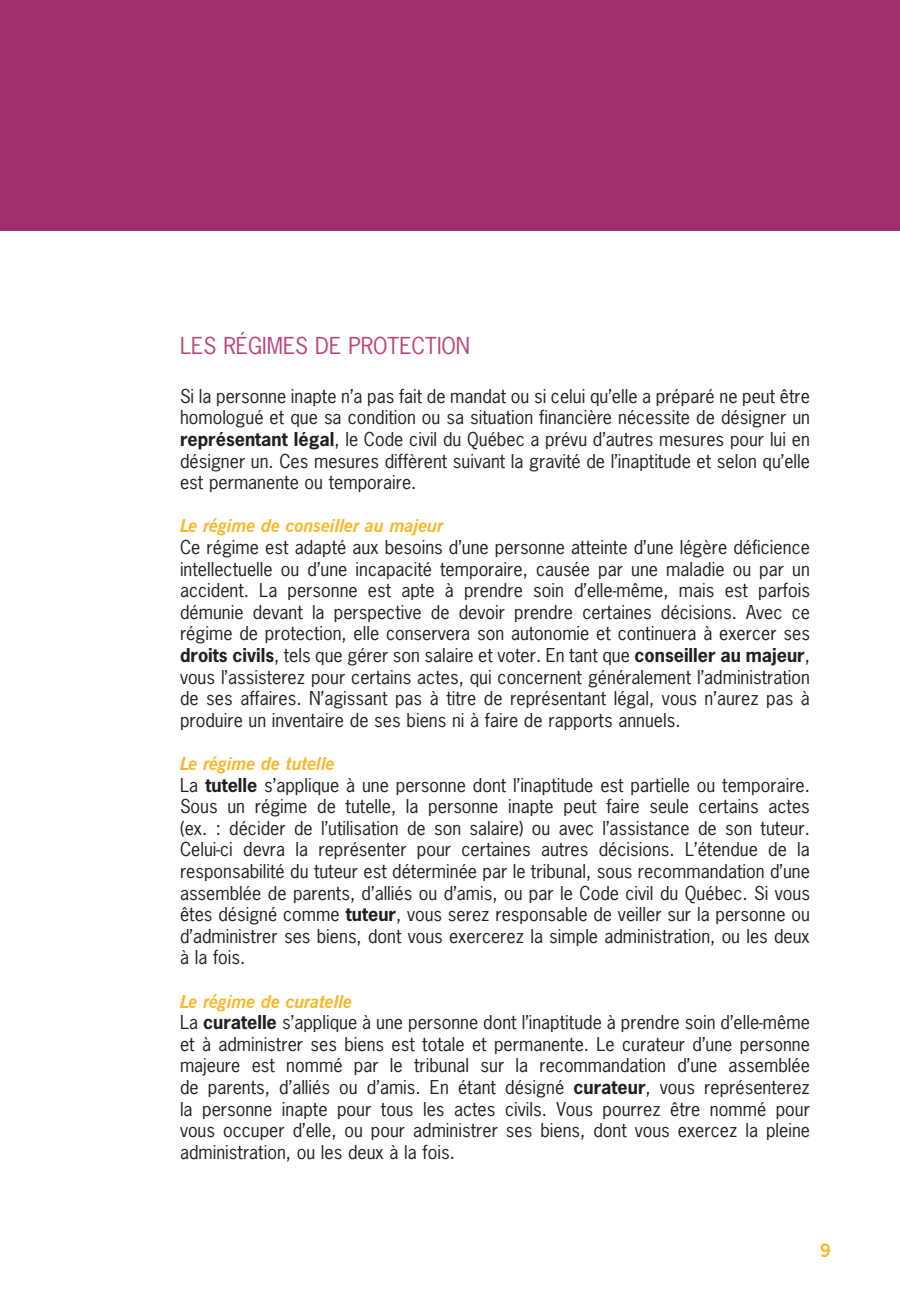
<style>
.page{position:relative;width:900px;height:1296px;background:#fff}
.page>*{position:absolute;margin:0;border:0;box-sizing:border-box;transform-origin:0 0}
.t1{font:22px "News Gothic";color:#bb417b}
.t2{font:18px/21.6px "News Gothic";color:#231f20;text-align:justify}
.t3{font:italic 700 18px "News Gothic BT";color:#fcb420}
.t4{font:700 18px "News Gothic BT";color:#fcb420}
.s1{font-weight:700}
</style>
<div class="page">
<div style="left:0;top:0;width:900px;height:495px;background:#a12f6b"></div>
<div style="left:0;top:232px;width:900px;height:668px;background:#fff"></div>
<h1 class="t1" style="left:180px;top:331px;width:292px">LES RÉGIMES DE PROTECTION</h1>
<p class="t2" style="left:180px;top:385px;width:632px">Si la personne inapte n’a pas fait de mandat ou si celui qu’elle a préparé ne peut être homologué et que sa condition ou sa situation financière nécessite de désigner un <span class="s1">représentant légal</span>, le Code civil du Québec a prévu d’autres mesures pour lui en désigner un . Ces mesures diffèrent suivant la gravité de l’inaptitude et selon qu’elle est permanente ou temporaire .</p>
<h2 class="t3" style="left:180px;top:515px;width:265px">Le régime de conseiller au majeur</h2>
<p class="t2" style="left:180px;top:536px;width:632px">Ce régime est adapté aux besoins d’une personne atteinte d’une légère déficience intellectuelle ou d’une incapacité temporaire, causée par une maladie ou par un accident . La personne est apte à prendre soin d’elle-même, mais est parfois démunie devant la perspective de devoir prendre certaines décisions . Avec ce régime de protection, elle conservera son autonomie et continuera à exercer ses <span class="s1">droits civils</span>, tels que gérer son salaire et voter . En tant que <span class="s1">conseiller au majeur</span>, vous l’assisterez pour certains actes, qui concernent généralement l’administration de ses affaires . N’agissant pas à titre de représentant légal, vous n’aurez pas à produire un inventaire de ses biens ni à faire de rapports annuels .</p>
<h2 class="t3" style="left:180px;top:753px;width:156px">Le régime de tutelle</h2>
<p class="t2" style="left:180px;top:774px;width:632px">La <span class="s1">tutelle</span> s’applique à une personne dont l’inaptitude est partielle ou temporaire .<br>Sous un régime de tutelle, la personne inapte peut faire seule certains actes (ex . : décider de l’utilisation de son salaire) ou avec l’assistance de son tuteur .<br>Celui-ci devra la représenter pour certaines autres décisions . L’étendue de la responsabilité du tuteur est déterminée par le tribunal, sous recommandation d’une assemblée de parents, d’alliés ou d’amis, ou par le Code civil du Québec . Si vous êtes désigné comme <span class="s1">tuteur</span>, vous serez responsable de veiller sur la personne ou d’administrer ses biens, dont vous exercerez la simple administration, ou les deux à la fois .</p>
<h2 class="t3" style="left:180px;top:990px;width:174px">Le régime de curatelle</h2>
<p class="t2" style="left:180px;top:1012px;width:632px">La <span class="s1">curatelle</span> s’applique à une personne dont l’inaptitude à prendre soin d’elle-même et à administrer ses biens est totale et permanente . Le curateur d’une personne majeure est nommé par le tribunal sur la recommandation d’une assemblée de parents, d’alliés ou d’amis . En étant désigné <span class="s1">curateur</span>, vous représenterez la personne inapte pour tous les actes civils . Vous pourrez être nommé pour vous occuper d’elle, ou pour administrer ses biens, dont vous exercez la pleine administration, ou les deux à la fois .</p>
<p class="t4" style="left:820px;top:1240px;width:12px">9</p>
</div>
